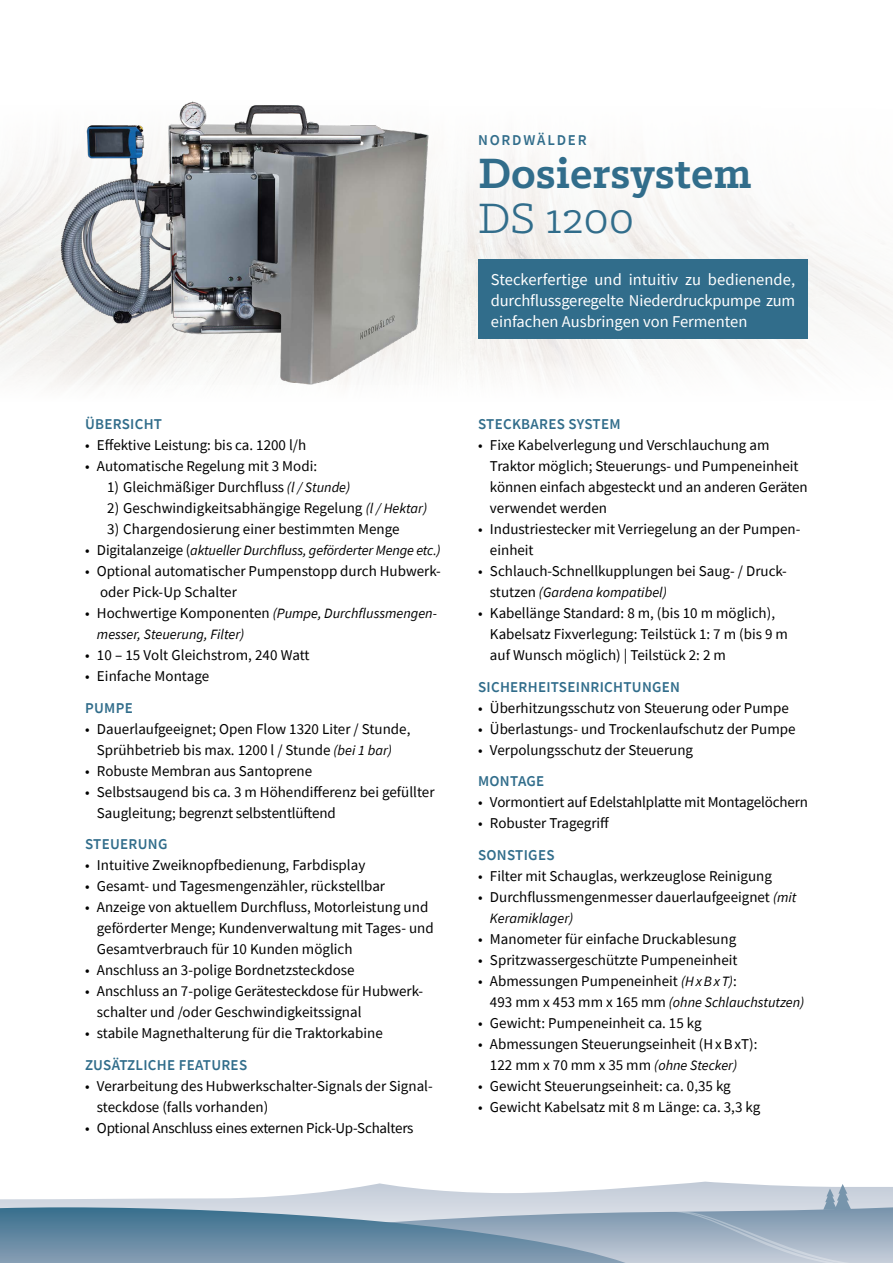
<style>
.page{position:relative;width:893px;height:1263px;background:#fff}
.page>*{position:absolute;margin:0;border:0;box-sizing:border-box;transform-origin:0 0}
.Üerschrift{font:700 48px/45px "Klinic Slab";color:#316d8b}
.Fließtext{font:16.5px/21px "Source Sans Pro";color:#fff;text-align:justify}
.t1{font:15px/21px "Source Sans Pro";color:#000}
.Zwischenüberschrift{font:600 15px "Source Sans Pro";letter-spacing:.02em;color:#316d8b}
.Zwischenüberschrift-2{font:600 15px "Source Sans Pro";letter-spacing:.12em;color:#316d8b}
.t2{font:italic 14.25px/21px "Source Sans Pro";color:#000}
.s1{font-style:italic;font-size:14.25px}
.s2{font-style:normal;font-size:15px}
.s3{font-weight:400}
</style>
<div class="page">
<svg style="left:0;top:1184px;width:893px;height:79px;background:#9fb3c4"></svg>
<img style="left:0;top:141px;width:893px;height:246px">
<div style="left:478px;top:259px;width:330px;height:80px;background:#316d8b"></div>
<img style="left:61px;top:101px;width:368px;height:283px">
<p class="Zwischenüberschrift" style="left:85px;top:414px;width:79px">ÜBERSICHT</p>
<p class="t1" style="left:85px;top:434px;width:223px">• Effektive Leistung: bis ca. 1200 l/h</p>
<p class="t1" style="left:85px;top:455px;width:234px">• Automatische Regelung mit 3 Modi:</p>
<p class="t1" style="left:107px;top:476px;width:245px">1) Gleichmäßiger Durchfluss <span class="s1">(l / Stunde)</span></p>
<p class="t1" style="left:107px;top:497px;width:322px">2) Geschwindigkeitsabhängige Regelung <span class="s1">(l / Hektar)</span></p>
<p class="t1" style="left:107px;top:518px;width:294px">3) Chargendosierung einer bestimmten Menge</p>
<p class="t2" style="left:85px;top:540px;width:357px"><span class="s2">• Digitalanzeige (</span>aktueller Durchfluss, geförderter Menge etc.)</p>
<p class="t1" style="left:100px;top:560px;width:342px;text-indent:-15px">• Optional automatischer Pumpenstopp durch Hubwerk&shy;oder Pick-Up Schalter</p>
<p class="t2" style="left:97px;top:603px;width:342px;text-indent:-12px"><span class="s2">• Hochwertige Komponenten</span> (Pumpe, Durchflussmengen&shy;messer, Steuerung, Filter)</p>
<p class="t1" style="left:85px;top:644px;width:226px">• 10 – 15 Volt Gleichstrom, 240 Watt</p>
<p class="t1" style="left:85px;top:665px;width:126px">• Einfache Montage</p>
<p class="Zwischenüberschrift" style="left:85px;top:698px;width:49px">PUMPE</p>
<p class="t1" style="left:85px;top:718px;width:327px;text-align:center">• Dauerlaufgeeignet; Open Flow 1320 Liter / Stunde,<br>Sprühbetrieb bis max. 1200 l / Stunde <span class="s1">(bei 1 bar)</span></p>
<p class="t1" style="left:85px;top:760px;width:229px">• Robuste Membran aus Santoprene</p>
<p class="t1" style="left:97px;top:781px;width:339px;text-indent:-12px">• Selbstsaugend bis ca. 3 m Höhendifferenz bei gefüllter<br>Saugleitung; begrenzt selbstentlüftend</p>
<p class="Zwischenüberschrift" style="left:85px;top:834px;width:84px">STEUERUNG</p>
<p class="t1" style="left:85px;top:855px;width:282px">• Intuitive Zweiknopfbedienung, Farbdisplay</p>
<p class="t1" style="left:85px;top:876px;width:302px">• Gesamt- und Tagesmengenzähler, rückstellbar</p>
<p class="t1" style="left:97px;top:897px;width:338px;text-indent:-12px">• Anzeige von aktuellem Durchfluss, Motorleistung und geförderter Menge; Kundenverwaltung mit Tages- und<br>Gesamtverbrauch für 10 Kunden möglich</p>
<p class="t1" style="left:85px;top:960px;width:271px">• Anschluss an 3-polige Bordnetzsteckdose</p>
<p class="t1" style="left:97px;top:981px;width:328px;text-indent:-12px">• Anschluss an 7-polige Gerätesteckdose für Hubwerk&shy;schalter und /oder Geschwindigkeitssignal</p>
<p class="t1" style="left:85px;top:1023px;width:299px">• stabile Magnethalterung für die Traktorkabine</p>
<p class="Zwischenüberschrift" style="left:85px;top:1055px;width:164px">ZUSÄTZLICHE FEATURES</p>
<p class="t1" style="left:97px;top:1075px;width:337px;text-indent:-12px">• Verarbeitung des Hubwerkschalter-Signals der Signal&shy;steckdose (falls vorhanden)</p>
<p class="t1" style="left:85px;top:1117px;width:330px">• Optional Anschluss eines externen Pick-Up-Schalters</p>
<p class="Zwischenüberschrift-2" style="left:478px;top:130px;width:110px">NORDWÄLDER</p>
<p class="Üerschrift" style="left:478px;top:150px;width:275px">Dosiersystem<br><span class="s3">DS 1200</span></p>
<p class="Fließtext" style="left:491px;top:268px;width:306px">Steckerfertige und intuitiv zu bedienende, durchflussgeregelte Niederdruckpumpe zum einfachen Ausbringen von Fermenten</p>
<p class="Zwischenüberschrift" style="left:478px;top:414px;width:144px">STECKBARES SYSTEM</p>
<p class="t1" style="left:490px;top:434px;width:319px;text-indent:-12px">• Fixe Kabelverlegung und Verschlauchung am Traktor möglich; Steuerungs- und Pumpeneinheit können einfach abgesteckt und an anderen Geräten verwendet werden</p>
<p class="t1" style="left:490px;top:518px;width:312px;text-indent:-12px">• Industriestecker mit Verriegelung an der Pumpen&shy;einheit</p>
<p class="t1" style="left:478px;top:560px;width:310px">• Schlauch-Schnellkupplungen bei Saug- / Druck-</p>
<p class="t2" style="left:490px;top:582px;width:178px"><span class="s2">stutzen</span> (Gardena kompatibel)</p>
<p class="t1" style="left:490px;top:602px;width:299px;text-indent:-12px">• Kabellänge Standard: 8 m, (bis 10 m möglich),<br>Kabelsatz Fixverlegung: Teilstück 1: 7 m (bis 9 m auf Wunsch möglich) | Teilstück 2: 2 m</p>
<p class="Zwischenüberschrift" style="left:478px;top:677px;width:203px">SICHERHEITSEINRICHTUNGEN</p>
<p class="t1" style="left:478px;top:697px;width:312px">• Überhitzungsschutz von Steuerung oder Pumpe</p>
<p class="t1" style="left:478px;top:718px;width:319px">• Überlastungs- und Trockenlaufschutz der Pumpe</p>
<p class="t1" style="left:478px;top:739px;width:217px">• Verpolungsschutz der Steuerung</p>
<p class="Zwischenüberschrift" style="left:478px;top:771px;width:68px">MONTAGE</p>
<p class="t1" style="left:478px;top:792px;width:331px">• Vormontiert auf Edelstahlplatte mit Montagelöchern</p>
<p class="t1" style="left:478px;top:813px;width:133px">• Robuster Tragegriff</p>
<p class="Zwischenüberschrift" style="left:478px;top:845px;width:78px">SONSTIGES</p>
<p class="t1" style="left:478px;top:865px;width:295px">• Filter mit Schauglas, werkzeuglose Reinigung</p>
<p class="t1" style="left:478px;top:886px;width:320px">• Durchflussmengenmesser dauerlaufgeeignet <span class="s1">(mit</span></p>
<p class="t2" style="left:490px;top:908px;width:85px">Keramiklager)</p>
<p class="t1" style="left:478px;top:928px;width:260px">• Manometer für einfache Druckablesung</p>
<p class="t1" style="left:478px;top:949px;width:261px">• Spritzwassergeschützte Pumpeneinheit</p>
<p class="t1" style="left:478px;top:970px;width:260px">• Abmessungen Pumpeneinheit <span class="s1">(HxBxT)</span>:</p>
<p class="t2" style="left:490px;top:992px;width:316px"><span class="s2">493 mm x 453 mm x 165 mm</span> (ohne Schlauchstutzen)</p>
<p class="t1" style="left:478px;top:1012px;width:225px">• Gewicht: Pumpeneinheit ca. 15 kg</p>
<p class="t1" style="left:478px;top:1033px;width:281px;text-align:center">• Abmessungen Steuerungseinheit (HxBxT):<br>122 mm x 70 mm x 35 mm <span class="s1">(ohne Stecker)</span></p>
<p class="t1" style="left:478px;top:1075px;width:254px">• Gewicht Steuerungseinheit: ca. 0,35 kg</p>
<p class="t1" style="left:478px;top:1096px;width:284px">• Gewicht Kabelsatz mit 8 m Länge: ca. 3,3 kg</p>
</div>
